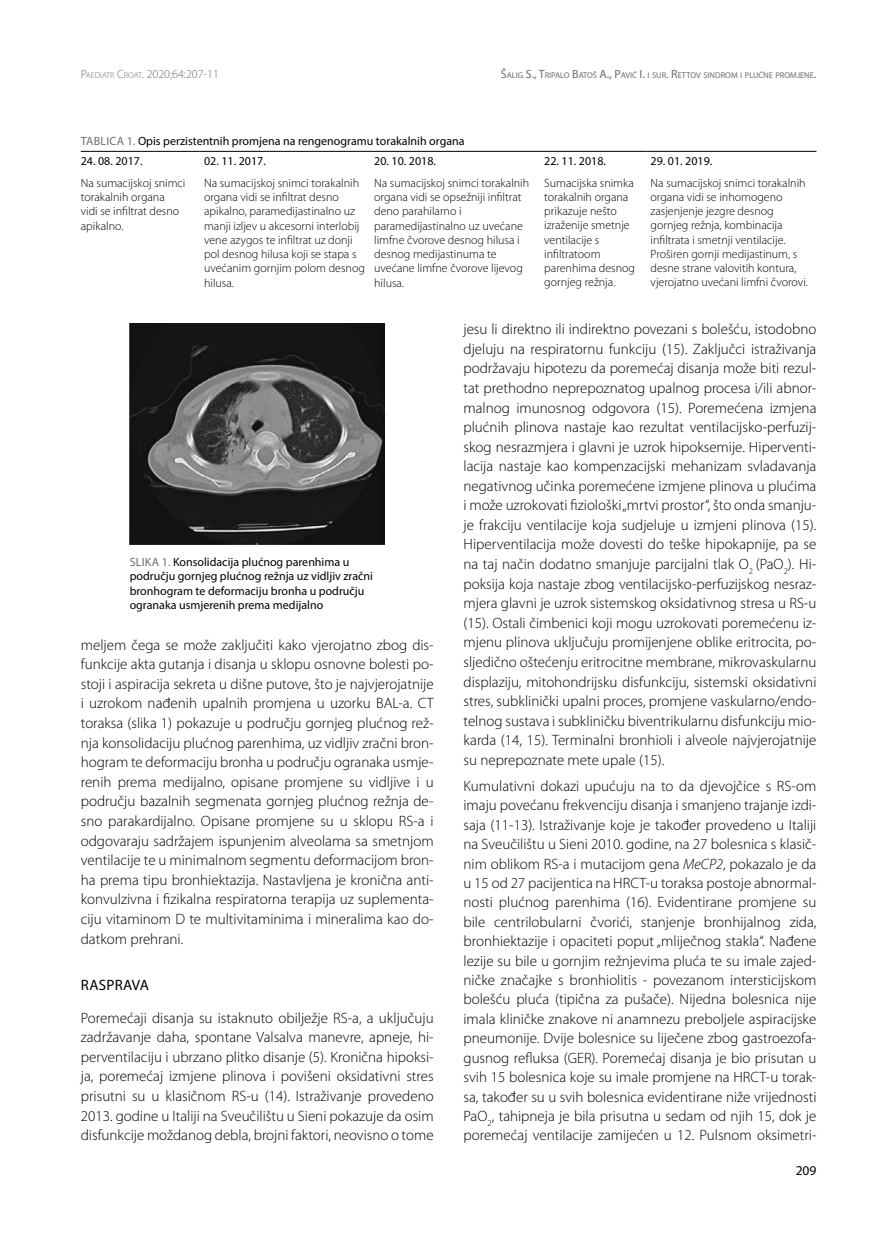
<style>
.page{position:relative;width:893px;height:1234px;background:#fff}
.page>*{position:absolute;margin:0;border:0;box-sizing:border-box;transform-origin:0 0}
.t1{font:300 15px/19.5px "Myriad Pro";color:#000;text-align:justify}
.t2{font:15px "Myriad Pro";letter-spacing:.02em;color:#000}
.t3{font:13.5px "Myriad Pro";color:#000}
.t4{font:300 12px/14.2px "Myriad Pro";color:#000}
.t5{font:12px/14.2px "Myriad Pro";color:#000}
.t6{font:300 12px "Myriad Pro";color:#6d6e71}
.t7{font:12px "Myriad Pro";color:#6d6e71}
.t8{font:8.4px "Myriad Pro";color:#6d6e71}
.s1{font-size:8.4px}
.s2{font-size:12px}
.s3{color:#6d6e71}
.s4{font-style:italic}
</style>
<div class="page">
<hr style="left:81px;top:151px;width:119px;height:1px;background:#000">
<hr style="left:200px;top:151px;width:170px;height:1px;background:#000">
<hr style="left:370px;top:151px;width:170px;height:1px;background:#000">
<hr style="left:540px;top:151px;width:106px;height:1px;background:#000">
<hr style="left:646px;top:151px;width:170px;height:1px;background:#000">
<img style="left:130px;top:323px;width:255px;height:221px">
<p class="t6" style="left:81px;top:67px;width:140px">P<span class="s1">AEDIATR</span> C<span class="s1">ROAT</span>. 2020;64:207-11</p>
<p class="t8" style="left:501px;top:70px;width:317px"><span class="s2">Š</span>ALIG <span class="s2">S., T</span>RIPALO <span class="s2">B</span>ATOŠ <span class="s2">A., P</span>AVIĆ <span class="s2">I.</span> I SUR<span class="s2">. R</span>ETTOV SINDROM I PLUĆNE PROMJENE<span class="s2">.</span></p>
<p class="t7" style="left:81px;top:134px;width:13px">Tablica</p>
<p class="t5" style="left:127px;top:134px;width:339px"><span class="s3">1.</span> Opis perzistentnih promjena na rengenogramu torakalnih organa</p>
<p class="t5" style="left:81px;top:154px;width:63px">24. 08. 2017.</p>
<p class="t5" style="left:204px;top:154px;width:63px">02. 11. 2017.</p>
<p class="t5" style="left:374px;top:154px;width:63px">20. 10. 2018.</p>
<p class="t5" style="left:544px;top:154px;width:63px">22. 11. 2018.</p>
<p class="t5" style="left:651px;top:154px;width:63px">29. 01. 2019.</p>
<p class="t4" style="left:81px;top:176px;width:106px">Na sumacijskoj snimci torakalnih organa<br>vidi se infiltrat desno apikalno.</p>
<p class="t4" style="left:204px;top:176px;width:162px">Na sumacijskoj snimci torakalnih organa vidi se infiltrat desno apikalno, paramedijastinalno uz manji izljev u akcesorni interlobij vene azygos te infiltrat uz donji pol desnog hilusa koji se stapa s uvećanim gornjim polom desnog hilusa.</p>
<p class="t4" style="left:374px;top:176px;width:157px">Na sumacijskoj snimci torakalnih organa vidi se opsežniji infiltrat deno parahilarno i paramedijastinalno uz uvećane limfne čvorove desnog hilusa i desnog medijastinuma te uvećane limfne čvorove lijevog hilusa.</p>
<p class="t4" style="left:544px;top:176px;width:92px">Sumacijska snimka torakalnih organa prikazuje nešto izraženije smetnje ventilacije s infiltratoom parenhima desnog gornjeg režnja.</p>
<p class="t4" style="left:651px;top:176px;width:159px">Na sumacijskoj snimci torakalnih organa vidi se inhomogeno zasjenjenje jezgre desnog gornjeg režnja, kombinacija infiltrata i smetnji ventilacije.<br>Proširen gornji medijastinum, s desne strane valovitih kontura, vjerojatno uvećani limfni čvorovi.</p>
<p class="t5" style="left:130px;top:554px;width:245px;text-indent:32px"><span class="s3">1.</span> Konsolidacija plućnog parenhima u području gornjeg plućnog režnja uz vidljiv zračni bronhogram te deformaciju bronha u području ogranaka usmjerenih prema medijalno</p>
<p class="t7" style="left:130px;top:554px;width:13px">Slika</p>
<p class="t1" style="left:81px;top:634px;width:354px">meljem čega se može zaključiti kako vjerojatno zbog dis&shy;funkcije akta gutanja i disanja u sklopu osnovne bolesti po&shy;stoji i aspiracija sekreta u dišne putove, što je najvjerojatnije i uzrokom nađenih upalnih promjena u uzorku BAL-a. CT toraksa (slika 1) pokazuje u području gornjeg plućnog rež&shy;nja konsolidaciju plućnog parenhima, uz vidljiv zračni bron&shy;hogram te deformaciju bronha u području ogranaka usmje&shy;renih prema medijalno, opisane promjene su vidljive i u području bazalnih segmenata gornjeg plućnog režnja de&shy;sno parakardijalno. Opisane promjene su u sklopu RS-a i odgovaraju sadržajem ispunjenim alveolama sa smetnjom ventilacije te u minimalnom segmentu deformacijom bron&shy;ha prema tipu bronhiektazija. Nastavljena je kronična anti&shy;konvulzivna i fizikalna respiratorna terapija uz suplementa&shy;ciju vitaminom D te multivitaminima i mineralima kao do&shy;datkom prehrani.</p>
<p class="t2" style="left:81px;top:975px;width:70px">RASPRAVA</p>
<p class="t1" style="left:81px;top:1007px;width:354px">Poremećaji disanja su istaknuto obilježje RS-a, a uključuju zadržavanje daha, spontane Valsalva manevre, apneje, hi&shy;perventilaciju i ubrzano plitko disanje (5). Kronična hipoksi&shy;ja, poremećaj izmjene plinova i povišeni oksidativni stres prisutni su u klasičnom RS-u (14). Istraživanje provedeno 2013. godine u Italiji na Sveučilištu u Sieni pokazuje da osim disfunkcije moždanog debla, brojni faktori, neovisno o tome</p>
<p class="t1" style="left:463px;top:320px;width:354px">jesu li direktno ili indirektno povezani s bolešću, istodobno djeluju na respiratornu funkciju (15). Zaključci istraživanja podržavaju hipotezu da poremećaj disanja može biti rezul&shy;tat prethodno neprepoznatog upalnog procesa i/ili abnor&shy;malnog imunosnog odgovora (15). Poremećena izmjena plućnih plinova nastaje kao rezultat ventilacijsko-perfuzij&shy;skog nesrazmjera i glavni je uzrok hipoksemije. Hiperventi&shy;lacija nastaje kao kompenzacijski mehanizam svladavanja negativnog učinka poremećene izmjene plinova u plućima i može uzrokovati fiziološki „mrtvi prostor“, što onda smanju&shy;je frakciju ventilacije koja sudjeluje u izmjeni plinova (15).<br>Hiperventilacija može dovesti do teške hipokapnije, pa se na taj način dodatno smanjuje parcijalni tlak O<sub>2</sub> (PaO<sub>2</sub>). Hi&shy;poksija koja nastaje zbog ventilacijsko-perfuzijskog nesraz&shy;mjera glavni je uzrok sistemskog oksidativnog stresa u RS-u (15). Ostali čimbenici koji mogu uzrokovati poremećenu iz&shy;mjenu plinova uključuju promijenjene oblike eritrocita, po&shy;sljedično oštećenju eritrocitne membrane, mikrovaskularnu displaziju, mitohondrijsku disfunkciju, sistemski oksidativni stres, subklinički upalni proces, promjene vaskularno/endo&shy;telnog sustava i subkliničku biventrikularnu disfunkciju mio&shy;karda (14, 15). Terminalni bronhioli i alveole najvjerojatnije su neprepoznate mete upale (15).</p>
<p class="t1" style="left:463px;top:776px;width:354px">Kumulativni dokazi upućuju na to da djevojčice s RS-om imaju povećanu frekvenciju disanja i smanjeno trajanje izdi&shy;saja (11-13). Istraživanje koje je također provedeno u Italiji na Sveučilištu u Sieni 2010. godine, na 27 bolesnica s klasič&shy;nim oblikom RS-a i mutacijom gena <span class="s4">MeCP2</span>, pokazalo je da u 15 od 27 pacijentica na HRCT-u toraksa postoje abnormal&shy;nosti plućnog parenhima (16). Evidentirane promjene su bile centrilobularni čvorići, stanjenje bronhijalnog zida, bronhiektazije i opaciteti poput „mliječnog stakla“. Nađene lezije su bile u gornjim režnjevima pluća te su imale zajed&shy;ničke značajke s bronhiolitis - povezanom intersticijskom bolešću pluća (tipična za pušače). Nijedna bolesnica nije imala kliničke znakove ni anamnezu preboljele aspiracijske pneumonije. Dvije bolesnice su liječene zbog gastroezofa&shy;gusnog refluksa (GER). Poremećaj disanja je bio prisutan u svih 15 bolesnica koje su imale promjene na HRCT-u torak&shy;sa, također su u svih bolesnica evidentirane niže vrijednosti PaO<sub>2</sub>, tahipneja je bila prisutna u sedam od njih 15, dok je poremećaj ventilacije zamijećen u 12. Pulsnom oksimetri-</p>
<p class="t3" style="left:796px;top:1161px;width:22px">209</p>
</div>
